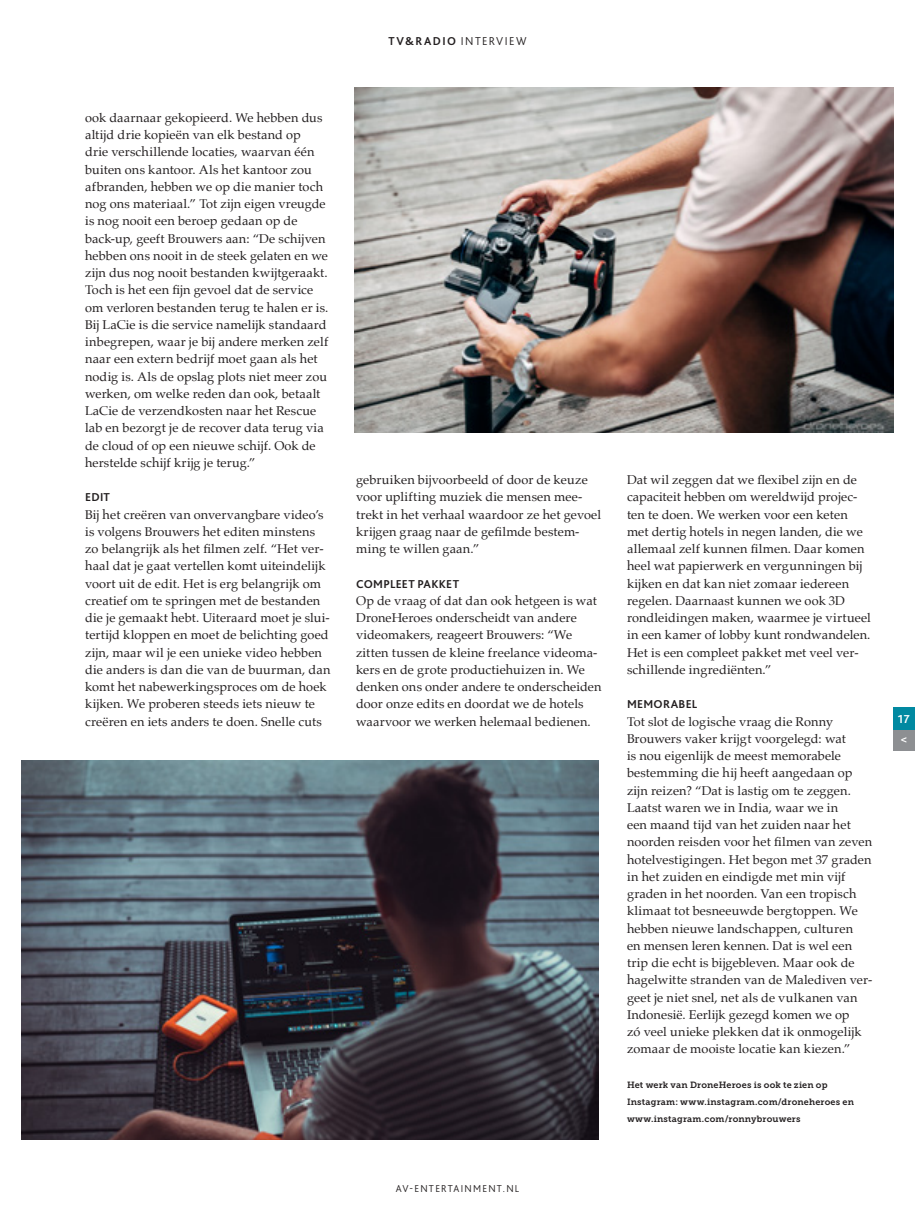
<style>
.page{position:relative;width:915px;height:1212px;background:#fff}
.page>*{position:absolute;margin:0;border:0;box-sizing:border-box;transform-origin:0 0}
.platte_tekst{font:12.75px/17.2px "Palatino";letter-spacing:.005em;color:#231f20}
.kop_alinea{font:700 12px "Bliss 2";letter-spacing:.025em;color:#231f20}
.kop_alinea-2{font:300 12px "Bliss 2";letter-spacing:.12em;color:#231f20}
.kop_alinea-3{font:700 12px "Bliss 2";color:#fff}
.kop_alinea-4{font:300 10.5px "Bliss 2";letter-spacing:.125em;color:#231f20}
.extra_info{font:9px/17.2px "Museo Slab 700";letter-spacing:.02em;color:#231f20}
.s1{font-weight:700}
</style>
<div class="page">
<div style="left:893px;top:728px;width:21px;height:22px;background:#8d8f92"></div>
<div style="left:893px;top:707px;width:21px;height:22px;background:#0189a1"></div>
<img style="left:354px;top:87px;width:539px;height:345px">
<img style="left:21px;top:760px;width:577px;height:379px">
<p class="kop_alinea-2" style="left:388px;top:33px;width:139px"><span class="s1">TV&amp;RADIO</span> INTERVIEW</p>
<p class="platte_tekst" style="left:85px;top:109px;width:245px">ook daarnaar gekopieerd. We hebben dus altijd drie kopieën van elk bestand op<br>drie verschillende locaties, waarvan één buiten ons kantoor. Als het kantoor zou afbranden, hebben we op die manier toch nog ons materiaal.” Tot zijn eigen vreugde is nog nooit een beroep gedaan op de back-up, geeft Brouwers aan: “De schijven hebben ons nooit in de steek gelaten en we zijn dus nog nooit bestanden kwijtgeraakt.<br>Toch is het een fijn gevoel dat de service om verloren bestanden terug te halen er is.<br>Bij LaCie is die service namelijk standaard inbegrepen, waar je bij andere merken zelf naar een extern bedrijf moet gaan als het nodig is. Als de opslag plots niet meer zou werken, om welke reden dan ook, betaalt LaCie de verzendkosten naar het Rescue lab en bezorgt je de recover data terug via de cloud of op een nieuwe schijf. Ook de herstelde schijf krijg je terug.”</p>
<p class="kop_alinea" style="left:85px;top:490px;width:26px">EDIT</p>
<p class="platte_tekst" style="left:85px;top:505px;width:247px">Bij het creëren van onvervangbare video’s is volgens Brouwers het editen minstens zo belangrijk als het filmen zelf. “Het ver&shy;haal dat je gaat vertellen komt uiteindelijk voort uit de edit. Het is erg belangrijk om creatief om te springen met de bestanden die je gemaakt hebt. Uiteraard moet je slui&shy;tertijd kloppen en moet de belichting goed zijn, maar wil je een unieke video hebben die anders is dan die van de buurman, dan komt het nabewerkingsproces om de hoek kijken. We proberen steeds iets nieuw te creëren en iets anders te doen. Snelle cuts</p>
<p class="platte_tekst" style="left:356px;top:471px;width:246px">gebruiken bijvoorbeeld of door de keuze voor uplifting muziek die mensen mee&shy;trekt in het verhaal waardoor ze het gevoel krijgen graag naar de gefilmde bestem&shy;ming te willen gaan.”</p>
<p class="kop_alinea" style="left:356px;top:576px;width:105px">COMPLEET PAKKET</p>
<p class="platte_tekst" style="left:356px;top:592px;width:247px">Op de vraag of dat dan ook hetgeen is wat DroneHeroes onderscheidt van andere videomakers, reageert Brouwers: “We zitten tussen de kleine freelance videoma&shy;kers en de grote productiehuizen in. We denken ons onder andere te onderscheiden door onze edits en doordat we de hotels waarvoor we werken helemaal bedienen.</p>
<p class="kop_alinea-4" style="left:395px;top:1182px;width:125px">AV-ENTERTAINMENT.NL</p>
<p class="platte_tekst" style="left:626px;top:471px;width:245px">Dat wil zeggen dat we flexibel zijn en de capaciteit hebben om wereldwijd projec&shy;ten te doen. We werken voor een keten met dertig hotels in negen landen, die we allemaal zelf kunnen filmen. Daar komen heel wat papierwerk en vergunningen bij kijken en dat kan niet zomaar iedereen regelen. Daarnaast kunnen we ook 3D rondleidingen maken, waarmee je virtueel in een kamer of lobby kunt rondwandelen.<br>Het is een compleet pakket met veel ver&shy;schillende ingrediënten.”</p>
<p class="kop_alinea" style="left:626px;top:697px;width:72px">MEMORABEL</p>
<p class="platte_tekst" style="left:626px;top:712px;width:247px">Tot slot de logische vraag die Ronny Brouwers vaker krijgt voorgelegd: wat<br>is nou eigenlijk de meest memorabele bestemming die hij heeft aangedaan op zijn reizen? “Dat is lastig om te zeggen.<br>Laatst waren we in India, waar we in<br>een maand tijd van het zuiden naar het noorden reisden voor het filmen van zeven hotelvestigingen. Het begon met 37 graden in het zuiden en eindigde met min vijf graden in het noorden. Van een tropisch klimaat tot besneeuwde bergtoppen. We hebben nieuwe landschappen, culturen<br>en mensen leren kennen. Dat is wel een trip die echt is bijgebleven. Maar ook de hagelwitte stranden van de Malediven ver&shy;geet je niet snel, net als de vulkanen van Indonesië. Eerlijk gezegd komen we op<br>zó veel unieke plekken dat ik onmogelijk zomaar de mooiste locatie kan kiezen.”</p>
<p class="extra_info" style="left:626px;top:1076px;width:202px">Het werk van DroneHeroes is ook te zien op</p>
<p class="extra_info" style="left:626px;top:1093px;width:228px">Instagram: www.instagram.com/droneheroes en www.instagram.com/ronnybrouwers</p>
<p class="kop_alinea-3" style="left:897px;top:711px;width:14px">17</p>
<p class="kop_alinea-3" style="left:900px;top:732px;width:8px">&lt;</p>
</div>
